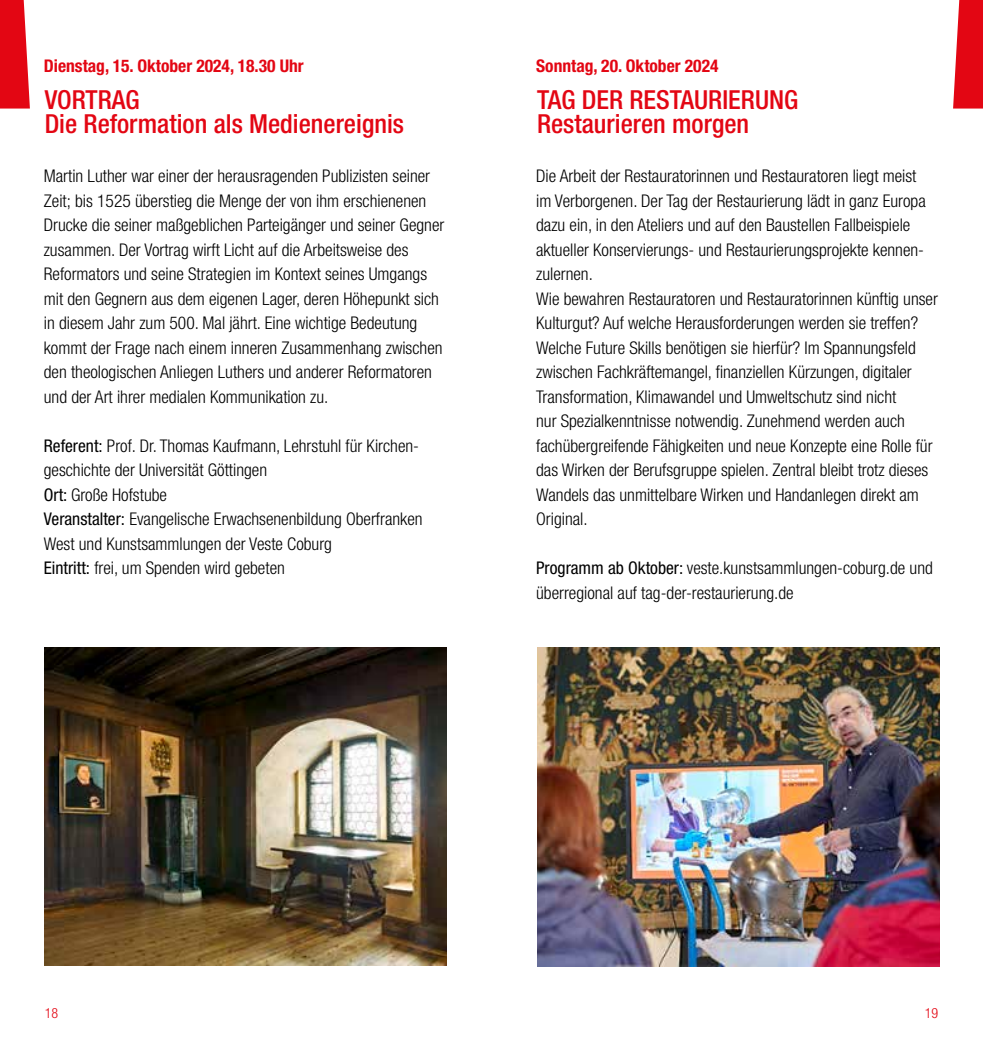
<style>
.page{position:relative;width:983px;height:1042px;background:#fff}
.page>*{position:absolute;margin:0;border:0;box-sizing:border-box;transform-origin:0 0}
.t1{font:500 condensed 26.25px/24.5px "Helvetica Neue LT Pro";color:#e30613}
.t2{font:300 condensed 17.5px/24.5px "Helvetica Neue LT Pro";color:#000}
.t3{font:700 condensed 17.5px "Helvetica Neue LT Pro";color:#e30613}
.t4{font:300 condensed 14px "Helvetica Neue LT Pro";color:#e30613}
.s1{font-weight:400}
</style>
<div class="page">
<svg style="left:953px;top:0;width:29px;height:109px;background:#e6222d"></svg>
<svg style="left:0;top:0;width:30px;height:109px;background:#e6212c"></svg>
<img style="left:537px;top:648px;width:401px;height:318px">
<img style="left:45px;top:648px;width:401px;height:318px">
<p class="t3" style="left:44px;top:55px;width:261px">Dienstag, 15. Oktober 2024, 18.30 Uhr</p>
<h1 class="t1" style="left:45px;top:87px;width:361px">VORTRAG<br>Die Reformation als Medienereignis</h1>
<p class="t2" style="left:44px;top:163px;width:402px">Martin Luther war einer der herausragenden Publizisten seiner Zeit; bis 1525 überstieg die Menge der von ihm erschienenen Drucke die seiner maßgeblichen Parteigänger und seiner Gegner zusammen. Der Vortrag wirft Licht auf die Arbeitsweise des Reformators und seine Strategien im Kontext seines Umgangs mit den Gegnern aus dem eigenen Lager, deren Höhepunkt sich in diesem Jahr zum 500. Mal jährt. Eine wichtige Bedeutung kommt der Frage nach einem inneren Zusammenhang zwischen den theologischen Anliegen Luthers und anderer Reformatoren und der Art ihrer medialen Kommunikation zu.</p>
<p class="t2" style="left:44px;top:433px;width:380px"><span class="s1">Referent:</span> Prof. Dr. Thomas Kaufmann, Lehrstuhl für Kirchen&shy;geschichte der Universität Göttingen<br><span class="s1">Ort:</span> Große Hofstube<br><span class="s1">Veranstalter:</span> Evangelische Erwachsenenbildung Oberfranken West und Kunstsammlungen der Veste Coburg<br><span class="s1">Eintritt:</span> frei, um Spenden wird gebeten</p>
<p class="t3" style="left:536px;top:55px;width:184px">Sonntag, 20. Oktober 2024</p>
<h1 class="t1" style="left:537px;top:87px;width:263px">TAG DER RESTAURIERUNG<br>Restaurieren morgen</h1>
<p class="t2" style="left:536px;top:163px;width:403px">Die Arbeit der Restauratorinnen und Restauratoren liegt meist<br>im Verborgenen. Der Tag der Restaurierung lädt in ganz Europa dazu ein, in den Ateliers und auf den Baustellen Fallbeispiele aktueller Konservierungs- und Restaurierungsprojekte kennen&shy;zulernen.<br>Wie bewahren Restauratoren und Restauratorinnen künftig unser Kulturgut? Auf welche Herausforderungen werden sie treffen?<br>Welche Future Skills benötigen sie hierfür? Im Spannungsfeld zwischen Fachkräftemangel, finanziellen Kürzungen, digitaler Transformation, Klimawandel und Umweltschutz sind nicht<br>nur Spezialkenntnisse notwendig. Zunehmend werden auch fachübergreifende Fähigkeiten und neue Konzepte eine Rolle für das Wirken der Berufsgruppe spielen. Zentral bleibt trotz dieses Wandels das unmittelbare Wirken und Handanlegen direkt am Original.</p>
<p class="t2" style="left:536px;top:555px;width:398px"><span class="s1">Programm ab Oktober:</span> veste.kunstsammlungen-coburg.de und überregional auf tag-der-restaurierung.de</p>
<p class="t4" style="left:45px;top:1005px;width:15px">18</p>
<p class="t4" style="left:924px;top:1005px;width:15px">19</p>
</div>
